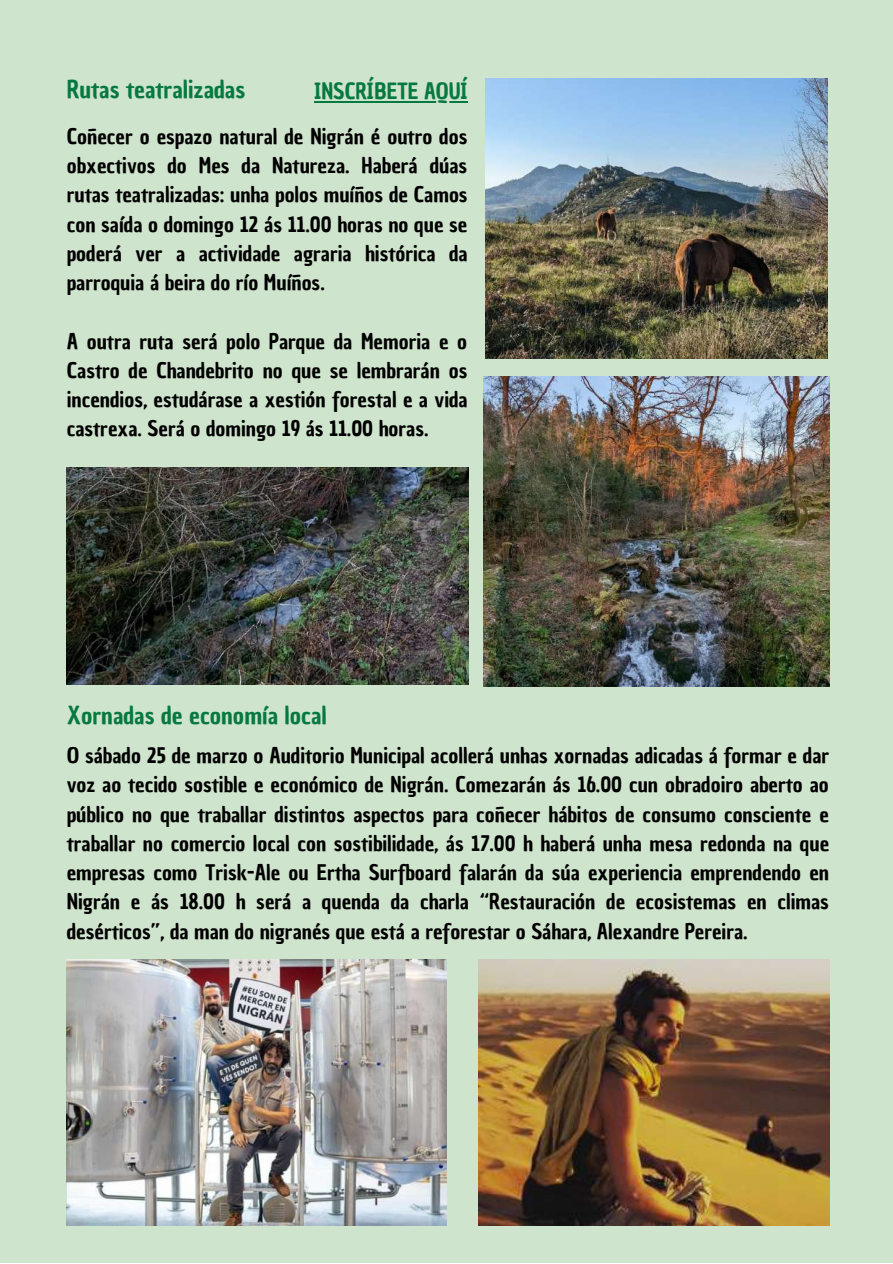
<style>
.page{position:relative;width:893px;height:1264px;background:#fff}
.page>*{position:absolute;margin:0;border:0;box-sizing:border-box;transform-origin:0 0}
.t1{font:24px "Chau Philomene One";color:#067941}
.t2{font:21.9px "Chau Philomene One";color:#067941}
.t3{font:21px/29.2px "Chau Philomene One";color:#000;text-align:justify}
</style>
<div class="page">
<div style="left:0;top:0;width:892px;height:1262px;background:#cfe4cc"></div>
<img style="left:486px;top:79px;width:341px;height:280px">
<img style="left:483px;top:376px;width:346px;height:310px">
<img style="left:66px;top:467px;width:402px;height:217px">
<img style="left:66px;top:959px;width:380px;height:266px">
<img style="left:478px;top:959px;width:351px;height:266px">
<hr style="left:314px;top:100px;width:154px;height:2px;background:#067941">
<p class="t2" style="left:314px;top:76px;width:155px">INSCRÍBETE AQUÍ</p>
<p class="t1" style="left:67px;top:73px;width:180px">Rutas teatralizadas</p>
<p class="t3" style="left:67px;top:122px;width:402px">Coñecer o espazo natural de Nigrán é outro dos obxectivos do Mes da Natureza. Haberá dúas rutas teatralizadas: unha polos muíños de Camos con saída o domingo 12 ás 11.00 horas no que se poderá ver a actividade agraria histórica da parroquia á beira do río Muíños.</p>
<p class="t3" style="left:67px;top:326px;width:402px">A outra ruta será polo Parque da Memoria e o Castro de Chandebrito no que se lembrarán os incendios, estudárase a xestión forestal e a vida castrexa. Será o domingo 19 ás 11.00 horas.</p>
<p class="t1" style="left:67px;top:699px;width:261px">Xornadas de economía local</p>
<p class="t3" style="left:67px;top:741px;width:763px">O sábado 25 de marzo o Auditorio Municipal acollerá unhas xornadas adicadas á formar e dar voz ao tecido sostible e económico de Nigrán. Comezarán ás 16.00 cun obradoiro aberto ao público no que traballar distintos aspectos para coñecer hábitos de consumo consciente e traballar no comercio local con sostibilidade, ás 17.00 h haberá unha mesa redonda na que empresas como Trisk-Ale ou Ertha Surfboard falarán da súa experiencia emprendendo en Nigrán e ás 18.00 h será a quenda da charla “Restauración de ecosistemas en climas desérticos”, da man do nigranés que está a reforestar o Sáhara, Alexandre Pereira.</p>
</div>
